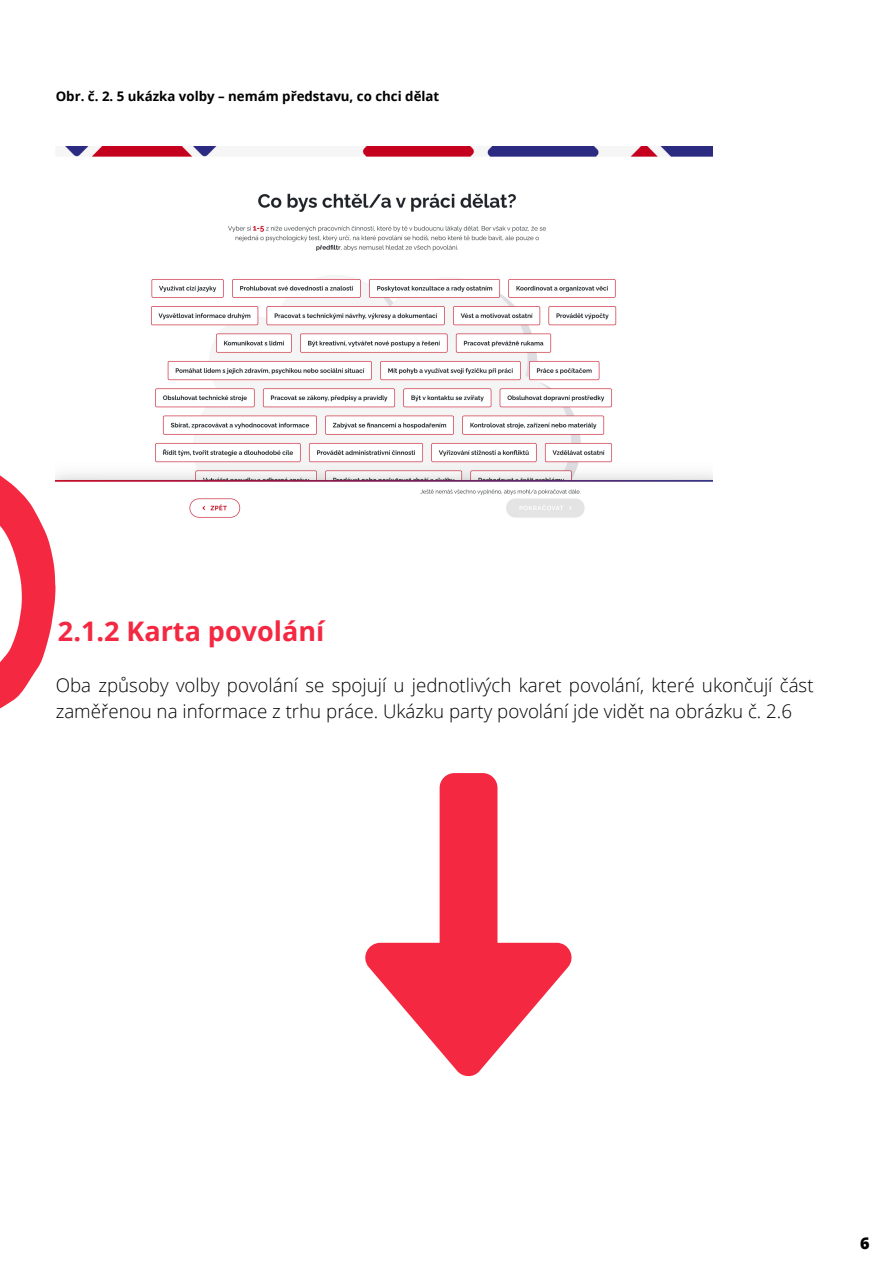
<style>
.page{position:relative;width:893px;height:1264px;background:#fff}
.page>*{position:absolute;margin:0;border:0;box-sizing:border-box;transform-origin:0 0}
.t1{font:700 27px "Open Sans";color:#f52842}
.t2{font:300 18.75px/25.8px "Open Sans";color:#000}
.t3{font:800 16.2px "Open Sans";color:#000}
.t4{font:700 13.2px "Open Sans";color:#000}
</style>
<div class="page">
<svg style="left:0;top:475px;width:55px;height:234px"></svg>
<svg style="left:365px;top:773px;width:207px;height:304px"></svg>
<img style="left:56px;top:147px;width:656px;height:371px">
<p class="t4" style="left:56px;top:87px;width:385px">Obr. č. 2. 5 ukázka volby – nemám představu, co chci dělat</p>
<p class="t1" style="left:58px;top:612px;width:268px">2.1.2 Karta povolání</p>
<p class="t2" style="left:56px;top:672px;width:759px">Oba způsoby volby povolání se spojují u jednotlivých karet povolání, které ukončují část zaměřenou na informace z trhu práce. Ukázku party povolání jde vidět na obrázku č. 2.6</p>
<p class="t3" style="left:860px;top:1231px;width:11px">6</p>
</div>
